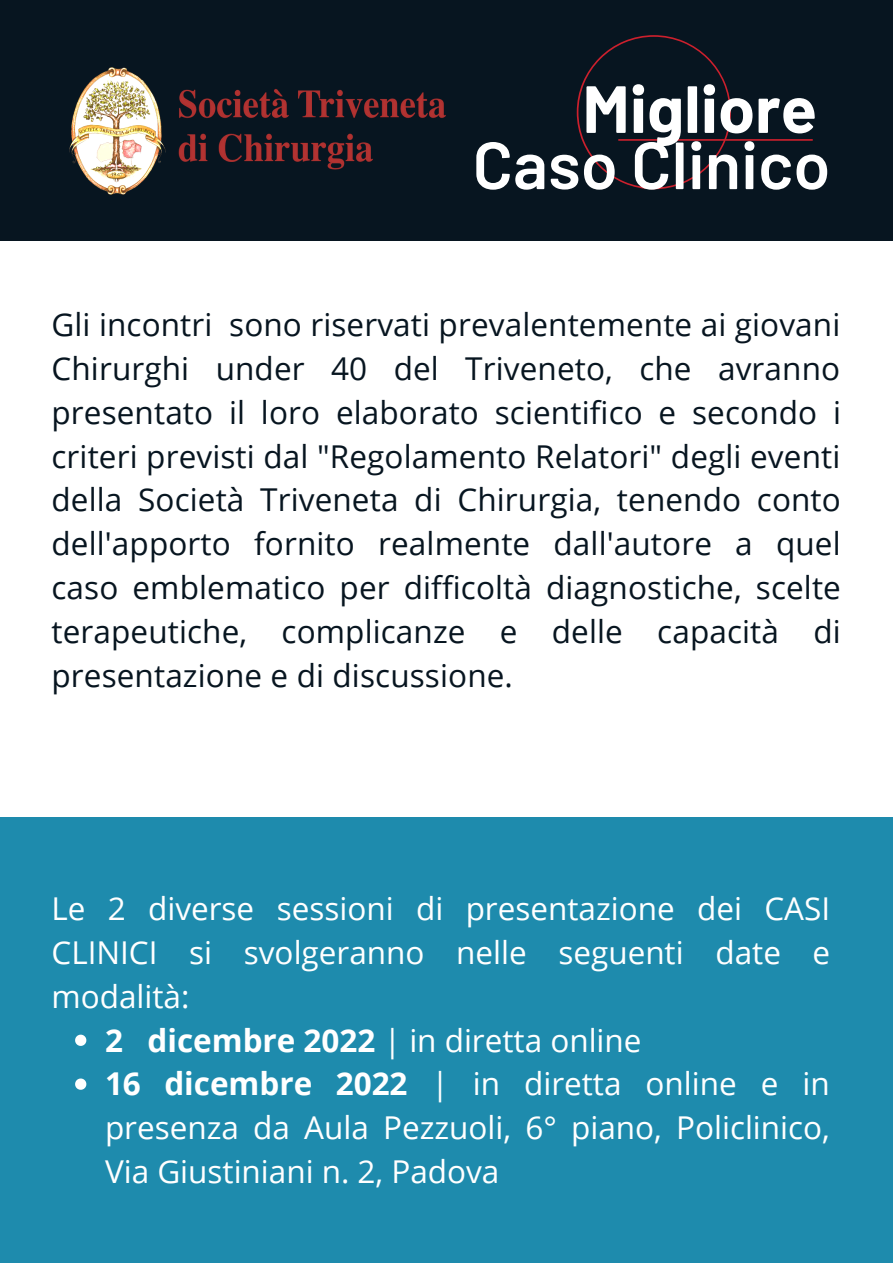
<style>
.page{position:relative;width:893px;height:1264px;background:#fff}
.page>*{position:absolute;margin:0;border:0;box-sizing:border-box;transform-origin:0 0}
.t1{font:600 66.6px "Barlow";color:#fff}
.t2{font:700 66.6px "Barlow";color:#fff}
.t3{font:31.5px/43.8px "Open Sans";letter-spacing:.005em;color:#071520;text-align:justify}
.t4{font:31.5px/43.8px "Open Sans";color:#fff}
.s1{font-weight:700}
</style>
<div class="page">
<div style="left:0;top:0;width:892px;height:241px;background:#071520"></div>
<svg style="left:576px;top:35px;width:236px;height:154px"></svg>
<img style="left:69px;top:67px;width:377px;height:128px">
<div style="left:0;top:817px;width:892px;height:445px;background:#1e8bad"></div>
<svg style="left:75px;top:1034px;width:11px;height:11px"></svg>
<svg style="left:75px;top:1078px;width:11px;height:11px"></svg>
<h1 class="t2" style="left:582px;top:66px;width:236px">Migliore</h1>
<h1 class="t1" style="left:472px;top:122px;width:359px">Caso Clinico</h1>
<p class="t3" style="left:51px;top:302px;width:791px">Gli incontri sono riservati prevalentemente ai giovani Chirurghi under 40 del Triveneto, che avranno presentato il loro elaborato scientifico e secondo i criteri previsti dal "Regolamento Relatori" degli eventi della Società Triveneta di Chirurgia, tenendo conto dell'apporto fornito realmente dall'autore a quel caso emblematico per difficoltà diagnostiche, scelte terapeutiche, complicanze e delle capacità di presentazione e di discussione.</p>
<p class="t4" style="left:51px;top:885px;width:780px;text-align:justify">Le 2 diverse sessioni di presentazione dei CASI CLINICI si svolgeranno nelle seguenti date e modalità:</p>
<p class="t4" style="left:105px;top:1017px;width:726px"><span class="s1">2 dicembre 2022</span> | in diretta online<br><span class="s1">16 dicembre 2022</span> | in diretta online e in presenza da Aula Pezzuoli, 6° piano, Policlinico, Via Giustiniani n. 2, Padova</p>
</div>
